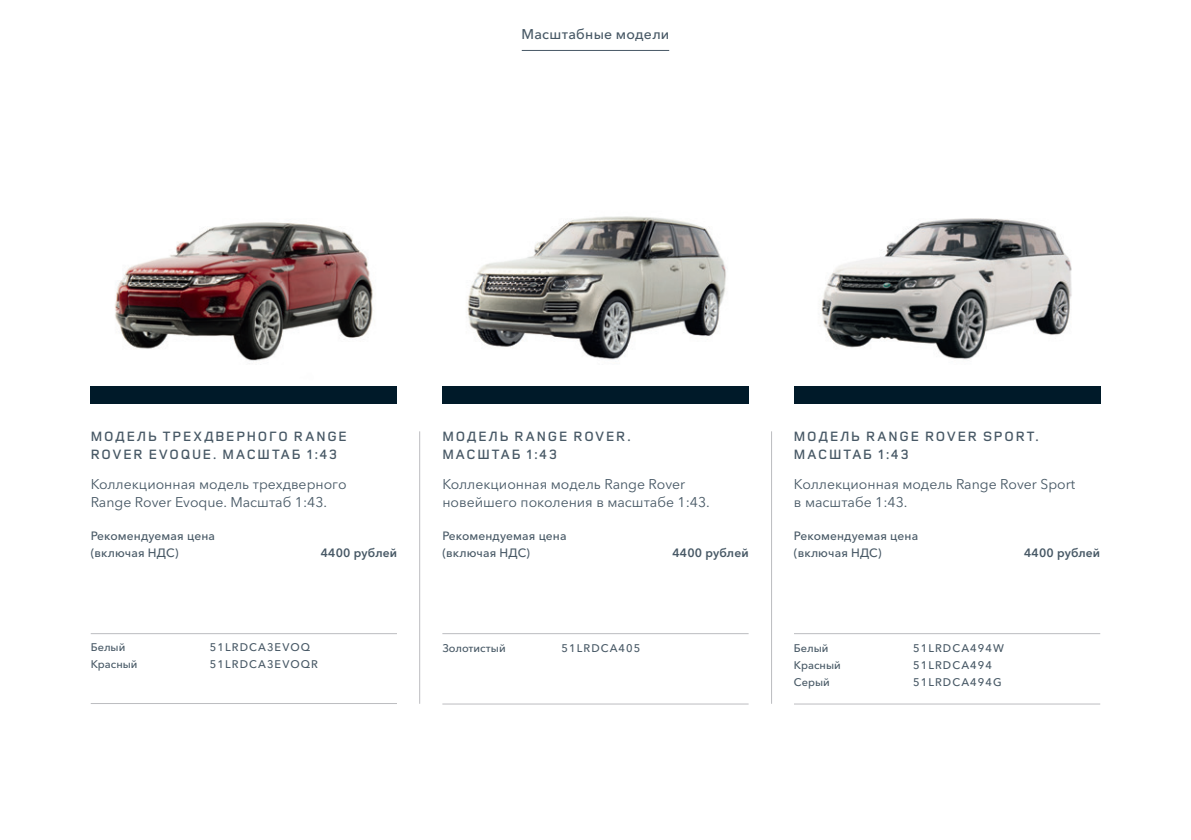
<style>
.page{position:relative;width:1191px;height:840px;background:#fff}
.page>*{position:absolute;margin:0;border:0;box-sizing:border-box;transform-origin:0 0}
.t1{font:14px/18px "Avenir Next Cyr";color:#475865}
.t2{font:600 14px/18px "Land Rover";letter-spacing:.135em;color:#475865}
.t3{font:500 14px "Avenir Next Cyr";letter-spacing:.02em;color:#475865}
.t4{font:500 12px/17.2px "Avenir Next Cyr";letter-spacing:.01em;color:#475865}
.t5{font:600 12px "Avenir Next Cyr";letter-spacing:.01em;color:#475865}
.t6{font:500 11px/16.8px "Avenir Next Cyr";letter-spacing:.1em;color:#475865}
.t7{font:500 11px/16.8px "Avenir Next Cyr";color:#475865}
</style>
<div class="page">
<hr style="left:522px;top:50px;width:147px;height:1px;background:#475865">
<img style="left:107px;top:222px;width:274px;height:165px">
<hr style="left:91px;top:633px;width:306px;height:1px;background:#bcbdc0">
<hr style="left:442px;top:633px;width:306px;height:1px;background:#bcbdc0">
<img style="left:458px;top:216px;width:274px;height:171px">
<img style="left:810px;top:218px;width:274px;height:169px">
<hr style="left:794px;top:633px;width:306px;height:1px;background:#bcbdc0">
<hr style="left:442px;top:703px;width:306px;height:1px;background:#bcbdc0">
<hr style="left:91px;top:702px;width:306px;height:1px;background:#bcbdc0">
<hr style="left:794px;top:703px;width:306px;height:1px;background:#bcbdc0">
<hr style="left:419px;top:431px;width:1px;height:272px;background:#bcbdc0">
<hr style="left:771px;top:431px;width:1px;height:272px;background:#bcbdc0">
<div style="left:91px;top:387px;width:306px;height:17px;background:#001a29"></div>
<div style="left:442px;top:387px;width:306px;height:17px;background:#001a29"></div>
<div style="left:794px;top:387px;width:306px;height:17px;background:#001a29"></div>
<p class="t3" style="left:521px;top:26px;width:149px">Масштабные модели</p>
<p class="t2" style="left:91px;top:426px;width:258px">МОДЕЛЬ ТРЕХДВЕРНОГО RANGE<br>ROVER EVOQUE. МАСШТАБ 1:43</p>
<p class="t1" style="left:91px;top:474px;width:257px">Коллекционная модель трехдверного<br>Range Rover Evoque. Масштаб 1:43.</p>
<p class="t4" style="left:91px;top:526px;width:126px">Рекомендуемая цена (включая НДС)</p>
<p class="t5" style="left:321px;top:545px;width:78px">4400 рублей</p>
<p class="t2" style="left:442px;top:426px;width:190px">МОДЕЛЬ RANGE ROVER.<br>МАСШТАБ 1:43</p>
<p class="t1" style="left:442px;top:474px;width:269px">Коллекционная модель Range Rover новейшего поколения в масштабе 1:43.</p>
<p class="t4" style="left:442px;top:526px;width:126px">Рекомендуемая цена (включая НДС)</p>
<p class="t5" style="left:672px;top:545px;width:78px">4400 рублей</p>
<p class="t7" style="left:91px;top:638px;width:48px">Белый<br>Красный</p>
<p class="t6" style="left:210px;top:638px;width:110px">51LRDCA3EVOQ<br>51LRDCA3EVOQR</p>
<p class="t7" style="left:442px;top:639px;width:65px">Золотистый</p>
<p class="t6" style="left:561px;top:639px;width:80px">51LRDCA405</p>
<p class="t2" style="left:794px;top:426px;width:246px">МОДЕЛЬ RANGE ROVER SPORT.<br>МАСШТАБ 1:43</p>
<p class="t1" style="left:794px;top:474px;width:283px">Коллекционная модель Range Rover Sport в масштабе 1:43.</p>
<p class="t4" style="left:794px;top:526px;width:126px">Рекомендуемая цена (включая НДС)</p>
<p class="t5" style="left:1024px;top:545px;width:78px">4400 рублей</p>
<p class="t7" style="left:794px;top:639px;width:48px">Белый<br>Красный<br>Серый</p>
<p class="t6" style="left:913px;top:639px;width:92px">51LRDCA494W<br>51LRDCA494<br>51LRDCA494G</p>
</div>
